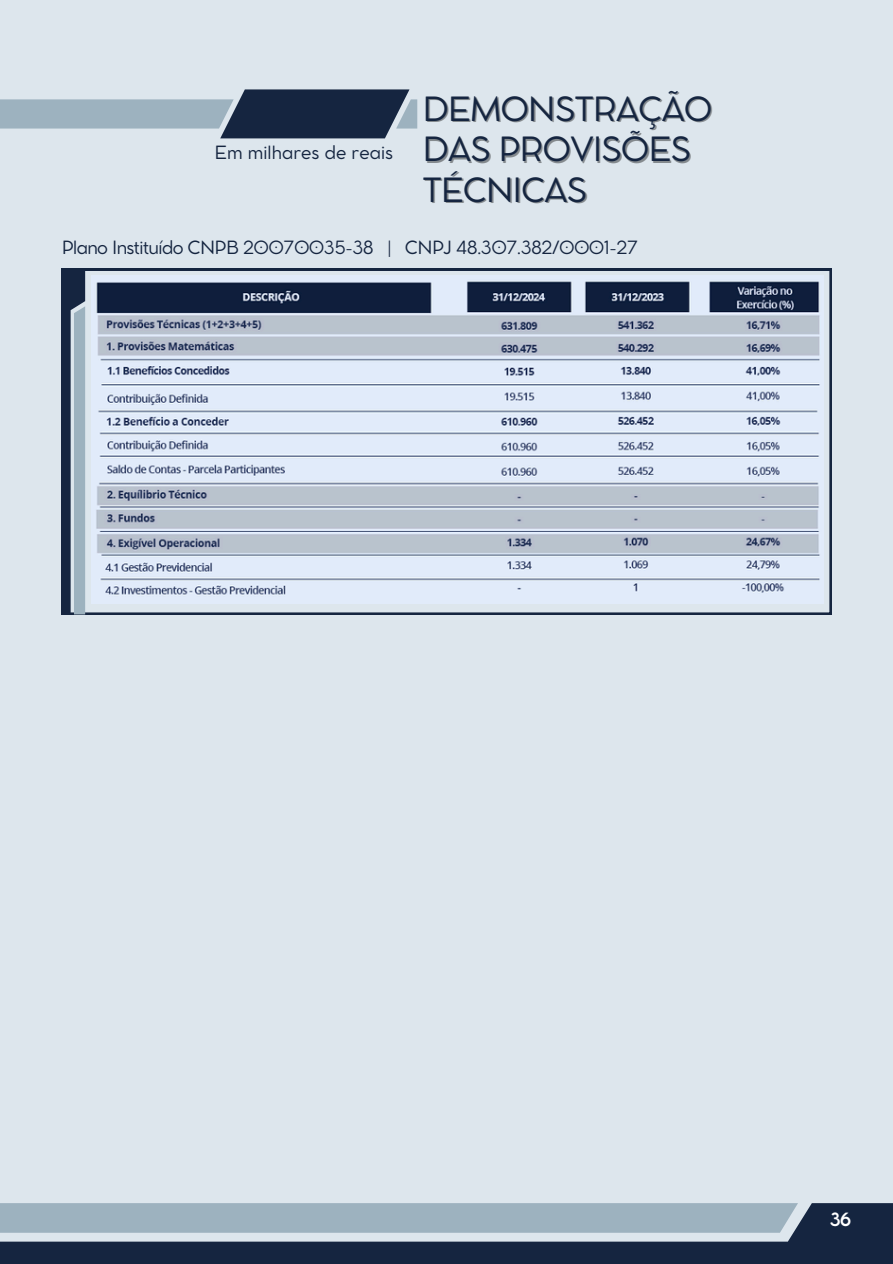
<style>
.page{position:relative;width:893px;height:1264px;background:#fff}
.page>*{position:absolute;margin:0;border:0;box-sizing:border-box;transform-origin:0 0}
.t1{font:33px "Cocomat Pro";letter-spacing:-.035em;color:#152540}
.t2{font:18px "Cocomat Pro";letter-spacing:-.035em;color:#152540}
.t3{font:18px "Cocomat Pro";color:#152540}
.t4{font:700 18px "Cocomat Pro";color:#fff}
</style>
<div class="page">
<div style="left:0;top:0;width:892px;height:1263px;background:#dde6ed"></div>
<svg style="left:0;top:1203px;width:892px;height:60px;fill:#152540"></svg>
<div style="left:0;top:1203px;width:798px;height:29px;background:#9db2bf"></div>
<svg style="left:0;top:89px;width:417px;height:49px"></svg>
<svg style="left:85px;top:269px;width:746px;height:345px"></svg>
<svg style="left:62px;top:269px;width:23px;height:345px;background:#697a8c"></svg>
<img style="left:92px;top:276px;width:731px;height:327px">
<p class="t3" style="left:214px;top:146px;width:180px">Em milhares de reais</p>
<p class="t1" style="left:422px;top:96px;width:291px">DEMONSTRAÇÃO</p>
<h1 class="t1" style="left:422px;top:137px;width:270px">DAS PROVISÕES</h1>
<p class="t1" style="left:422px;top:177px;width:166px">TÉCNICAS</p>
<p class="t2" style="left:62px;top:240px;width:578px">Plano Instituído CNPB 20070035-38 | CNPJ 48.307.382/0001-27</p>
<p class="t4" style="left:829px;top:1212px;width:23px">36</p>
</div>
